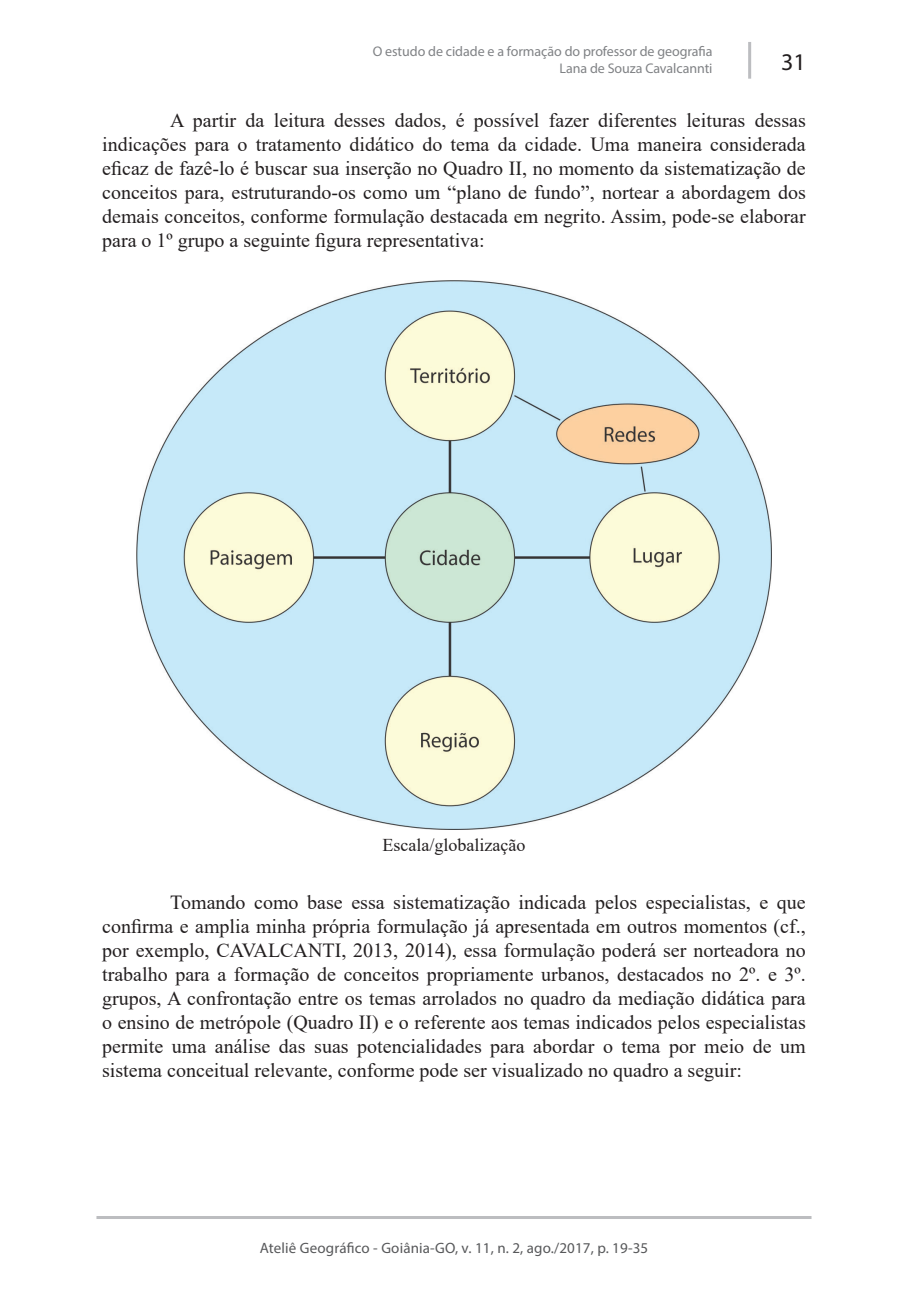
<style>
.page{position:relative;width:908px;height:1304px;background:#fff}
.page>*{position:absolute;margin:0;border:0;box-sizing:border-box;transform-origin:0 0}
.t1{font:24px "Myriad Pro";color:#231f20}
.t2{font:20px/24px "Times New Roman";color:#231f20;text-align:justify}
.t3{font:18px "Times New Roman";color:#231f20}
.t4{font:15px "Myriad Pro";letter-spacing:.01em;color:#57585a}
.t5{font:14px/16.8px "Myriad Pro";letter-spacing:-.005em;color:#808285;text-align:right}
</style>
<div class="page">
<hr style="left:96px;top:1216px;width:715px;height:3px;background:#bcbdc0">
<hr style="left:747px;top:42px;width:3px;height:37px;background:#bcbdc0">
<img style="left:136px;top:281px;width:635px;height:548px">
<p class="t5" style="left:372px;top:43px;width:341px">O estudo de cidade e a formação do professor de geografia<br>Lana de Souza Cavalcannti</p>
<p class="t1" style="left:780px;top:47px;width:26px">31</p>
<p class="t2" style="left:102px;top:108px;width:705px;text-indent:68px">A partir da leitura desses dados, é possível fazer diferentes leituras dessas indicações para o tratamento didático do tema da cidade. Uma maneira considerada eficaz de fazê-lo é buscar sua inserção no Quadro II, no momento da sistematização de conceitos para, estruturando-os como um “plano de fundo”, nortear a abordagem dos demais conceitos, conforme formulação destacada em negrito. Assim, pode-se elaborar para o 1º grupo a seguinte figura representativa:</p>
<p class="t3" style="left:382px;top:832px;width:144px">Escala/globalização</p>
<p class="t2" style="left:102px;top:890px;width:705px;text-indent:68px">Tomando como base essa sistematização indicada pelos especialistas, e que confirma e amplia minha própria formulação já apresentada em outros momentos (cf., por exemplo, CAVALCANTI, 2013, 2014), essa formulação poderá ser norteadora no trabalho para a formação de conceitos propriamente urbanos, destacados no 2º. e 3º. grupos, A confrontação entre os temas arrolados no quadro da mediação didática para o ensino de metrópole (Quadro II) e o referente aos temas indicados pelos especialistas permite uma análise das suas potencialidades para abordar o tema por meio de um sistema conceitual relevante, conforme pode ser visualizado no quadro a seguir:</p>
<p class="t4" style="left:259px;top:1239px;width:390px">Ateliê Geográfico - Goiânia-GO, v. 11, n. 2, ago./2017, p. 19-35</p>
</div>
